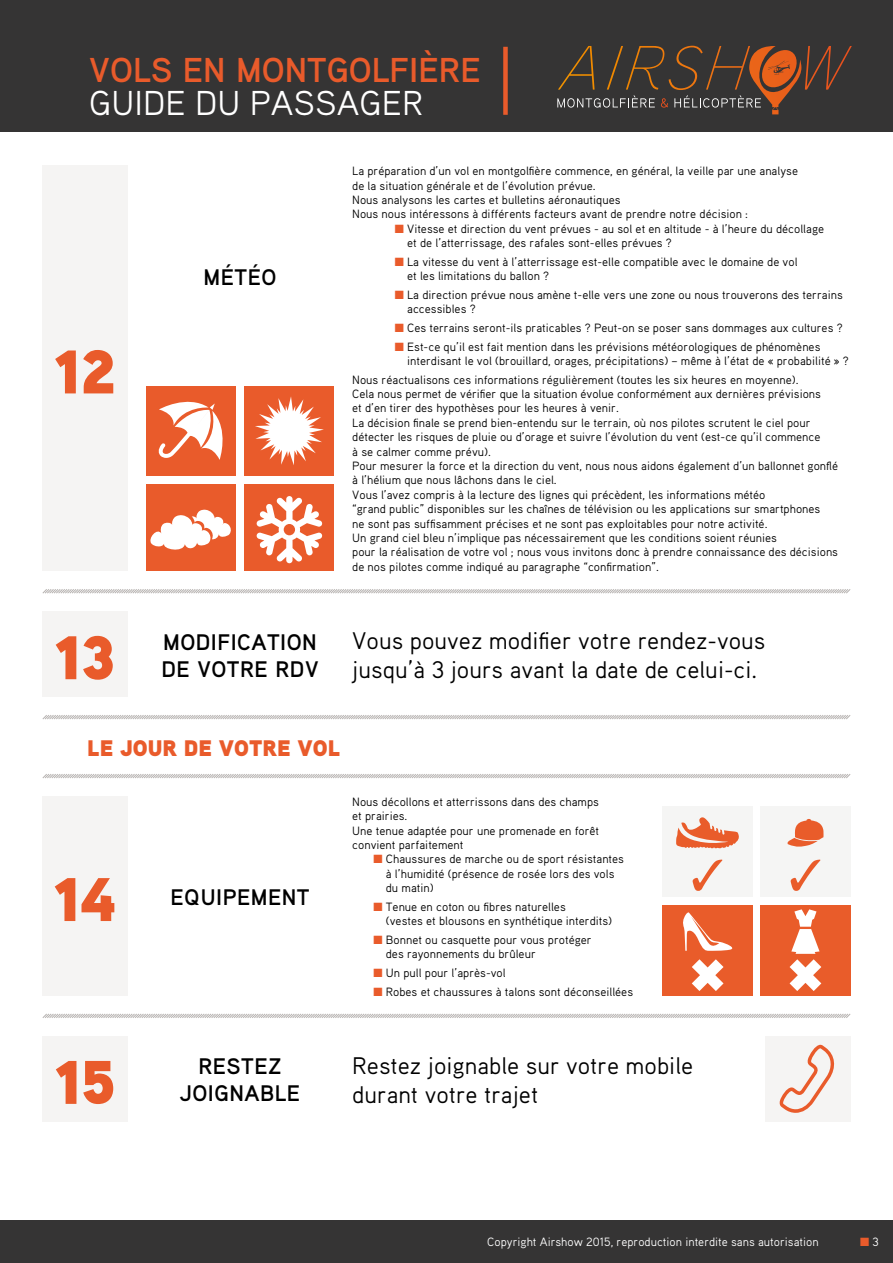
<style>
.page{position:relative;width:893px;height:1263px;background:#fff}
.page>*{position:absolute;margin:0;border:0;box-sizing:border-box;transform-origin:0 0}
.t1{font:900 61.5px "Aaux Pro";color:#e95b2b}
.t2{font:700 34.5px "Aaux Pro";color:#e95b2b}
.t3{font:34.5px "Aaux Pro";color:#fff}
.t4{font:24px/28.8px "Aaux Pro";color:#000}
.t5{font:700 22.5px/27px "Aaux Pro";letter-spacing:.02em;color:#000;text-align:center}
.t6{font:700 22.5px/27px "Aaux Pro";letter-spacing:.07em;color:#000}
.t7{font:900 22.5px "Aaux Pro";color:#e95b2b}
.t8{font:12px/14.4px "Aaux Pro";color:#000}
.t9{font:12px "Aaux Pro";color:#fff}
.s1{color:#e95b2b}
</style>
<div class="page">
<div style="left:0;top:0;width:893px;height:132px;background:#353434"></div>
<div style="left:0;top:1220px;width:893px;height:43px;background:#353434"></div>
<div style="left:503px;top:47px;width:5px;height:68px;background:#e95b2b"></div>
<svg style="left:557px;top:46px;width:295px;height:68px"></svg>
<div style="left:43px;top:166px;width:85px;height:405px;background:#f5f4f3"></div>
<svg style="left:42px;top:589px;width:809px;height:5px"></svg>
<svg style="left:42px;top:715px;width:809px;height:5px"></svg>
<svg style="left:42px;top:774px;width:809px;height:5px"></svg>
<svg style="left:42px;top:1013px;width:809px;height:5px"></svg>
<div style="left:146px;top:386px;width:89px;height:90px;background:#e95b2b"></div>
<div style="left:245px;top:386px;width:89px;height:90px;background:#e95b2b"></div>
<div style="left:146px;top:485px;width:89px;height:86px;background:#e95b2b"></div>
<div style="left:245px;top:485px;width:89px;height:86px;background:#e95b2b"></div>
<svg style="left:158px;top:401px;width:65px;height:59px"></svg>
<svg style="left:255px;top:397px;width:69px;height:68px"></svg>
<svg style="left:150px;top:509px;width:81px;height:41px"></svg>
<svg style="left:256px;top:496px;width:66px;height:67px"></svg>
<div style="left:43px;top:611px;width:85px;height:86px;background:#f5f4f3"></div>
<div style="left:43px;top:1036px;width:85px;height:85px;background:#f5f4f3"></div>
<div style="left:43px;top:796px;width:85px;height:199px;background:#f5f4f3"></div>
<div style="left:662px;top:806px;width:91px;height:91px;background:#f5f5f4"></div>
<svg style="left:676px;top:817px;width:63px;height:31px"></svg>
<svg style="left:693px;top:859px;width:29px;height:32px"></svg>
<div style="left:760px;top:806px;width:90px;height:91px;background:#f5f5f4"></div>
<svg style="left:787px;top:819px;width:37px;height:28px"></svg>
<svg style="left:791px;top:859px;width:29px;height:32px"></svg>
<div style="left:662px;top:905px;width:91px;height:90px;background:#e95c2a"></div>
<svg style="left:683px;top:912px;width:50px;height:39px"></svg>
<svg style="left:692px;top:959px;width:31px;height:32px"></svg>
<div style="left:760px;top:905px;width:90px;height:90px;background:#e95c2a"></div>
<svg style="left:790px;top:909px;width:31px;height:82px"></svg>
<div style="left:765px;top:1036px;width:85px;height:85px;background:#f5f4f3"></div>
<svg style="left:779px;top:1045px;width:56px;height:68px"></svg>
<h2 class="t2" style="left:89px;top:48px;width:393px">VOLS EN MONTGOLFIÈRE</h2>
<h2 class="t3" style="left:89px;top:81px;width:335px">Guide du passager</h2>
<h1 class="t1" style="left:54px;top:332px;width:63px">12</h1>
<h3 class="t5" style="left:204px;top:263px;width:74px">MÉTÉO</h3>
<p class="t8" style="left:352px;top:163px;width:447px">La préparation d’un vol en montgolfière commence, en général, la veille par une analyse de la situation générale et de l’évolution prévue.<br>Nous analysons les cartes et bulletins aéronautiques<br>Nous nous intéressons à différents facteurs avant de prendre notre décision :</p>
<p class="t8" style="left:407px;top:221px;width:419px;text-indent:-12px"><span class="s1">■</span> Vitesse et direction du vent prévues - au sol et en altitude - à l’heure du décollage et de l’atterrissage, des rafales sont-elles prévues ?</p>
<p class="t8" style="left:407px;top:254px;width:392px;text-indent:-12px"><span class="s1">■</span> La vitesse du vent à l’atterrissage est-elle compatible avec le domaine de vol et les limitations du ballon ?</p>
<p class="t8" style="left:407px;top:287px;width:437px;text-indent:-12px"><span class="s1">■</span> La direction prévue nous amène t-elle vers une zone ou nous trouverons des terrains accessibles ?</p>
<p class="t8" style="left:395px;top:320px;width:449px"><span class="s1">■</span> Ces terrains seront-ils praticables ? Peut-on se poser sans dommages aux cultures ?</p>
<p class="t8" style="left:407px;top:339px;width:443px;text-indent:-12px"><span class="s1">■</span> Est-ce qu’il est fait mention dans les prévisions météorologiques de phénomènes interdisant le vol (brouillard, orages, précipitations) – même à l’état de « probabilité » ?</p>
<p class="t8" style="left:352px;top:372px;width:487px">Nous réactualisons ces informations régulièrement (toutes les six heures en moyenne).<br>Cela nous permet de vérifier que la situation évolue conformément aux dernières prévisions<br>et d’en tirer des hypothèses pour les heures à venir.<br>La décision finale se prend bien-entendu sur le terrain, où nos pilotes scrutent le ciel pour détecter les risques de pluie ou d’orage et suivre l’évolution du vent (est-ce qu’il commence<br>à se calmer comme prévu).<br>Pour mesurer la force et la direction du vent, nous nous aidons également d’un ballonnet gonflé à l’hélium que nous lâchons dans le ciel.<br>Vous l’avez compris à la lecture des lignes qui précèdent, les informations météo<br>“grand public” disponibles sur les chaînes de télévision ou les applications sur smartphones<br>ne sont pas suffisamment précises et ne sont pas exploitables pour notre activité.<br>Un grand ciel bleu n’implique pas nécessairement que les conditions soient réunies<br>pour la réalisation de votre vol ; nous vous invitons donc à prendre connaissance des décisions de nos pilotes comme indiqué au paragraphe “confirmation”.</p>
<h1 class="t1" style="left:55px;top:618px;width:62px">13</h1>
<h3 class="t6" style="left:161px;top:628px;width:159px">MODIFICATION<br>DE VOTRE RDV</h3>
<h3 class="t4" style="left:352px;top:626px;width:415px">Vous pouvez modifier votre rendez-vous jusqu’à 3 jours avant la date de celui-ci.</h3>
<h3 class="t7" style="left:87px;top:733px;width:255px">LE JOUR DE VOTRE VOL</h3>
<h1 class="t1" style="left:54px;top:860px;width:64px">14</h1>
<h3 class="t5" style="left:171px;top:883px;width:140px">EQUIPEMENT</h3>
<p class="t8" style="left:352px;top:794px;width:248px">Nous décollons et atterrissons dans des champs et prairies.<br>Une tenue adaptée pour une promenade en forêt convient parfaitement</p>
<p class="t8" style="left:386px;top:851px;width:240px;text-indent:-12px"><span class="s1">■</span> Chaussures de marche ou de sport résistantes à l’humidité (présence de rosée lors des vols du matin)</p>
<p class="t8" style="left:386px;top:899px;width:228px;text-indent:-12px"><span class="s1">■</span> Tenue en coton ou fibres naturelles<br>(vestes et blousons en synthétique interdits)</p>
<p class="t8" style="left:386px;top:932px;width:207px;text-indent:-12px"><span class="s1">■</span> Bonnet ou casquette pour vous protéger des rayonnements du brûleur</p>
<p class="t8" style="left:373px;top:965px;width:134px"><span class="s1">■</span> Un pull pour l’après-vol</p>
<p class="t8" style="left:373px;top:984px;width:261px"><span class="s1">■</span> Robes et chaussures à talons sont déconseillées</p>
<h1 class="t1" style="left:55px;top:1043px;width:62px">15</h1>
<h3 class="t5" style="left:180px;top:1052px;width:122px">RESTEZ<br>JOIGNABLE</h3>
<h3 class="t4" style="left:352px;top:1050px;width:342px">Restez joignable sur votre mobile durant votre trajet</h3>
<p class="t9" style="left:487px;top:1235px;width:333px">Copyright Airshow 2015, reproduction interdite sans autorisation</p>
<p class="t9" style="left:860px;top:1235px;width:20px"><span class="s1">■</span> 3</p>
</div>
